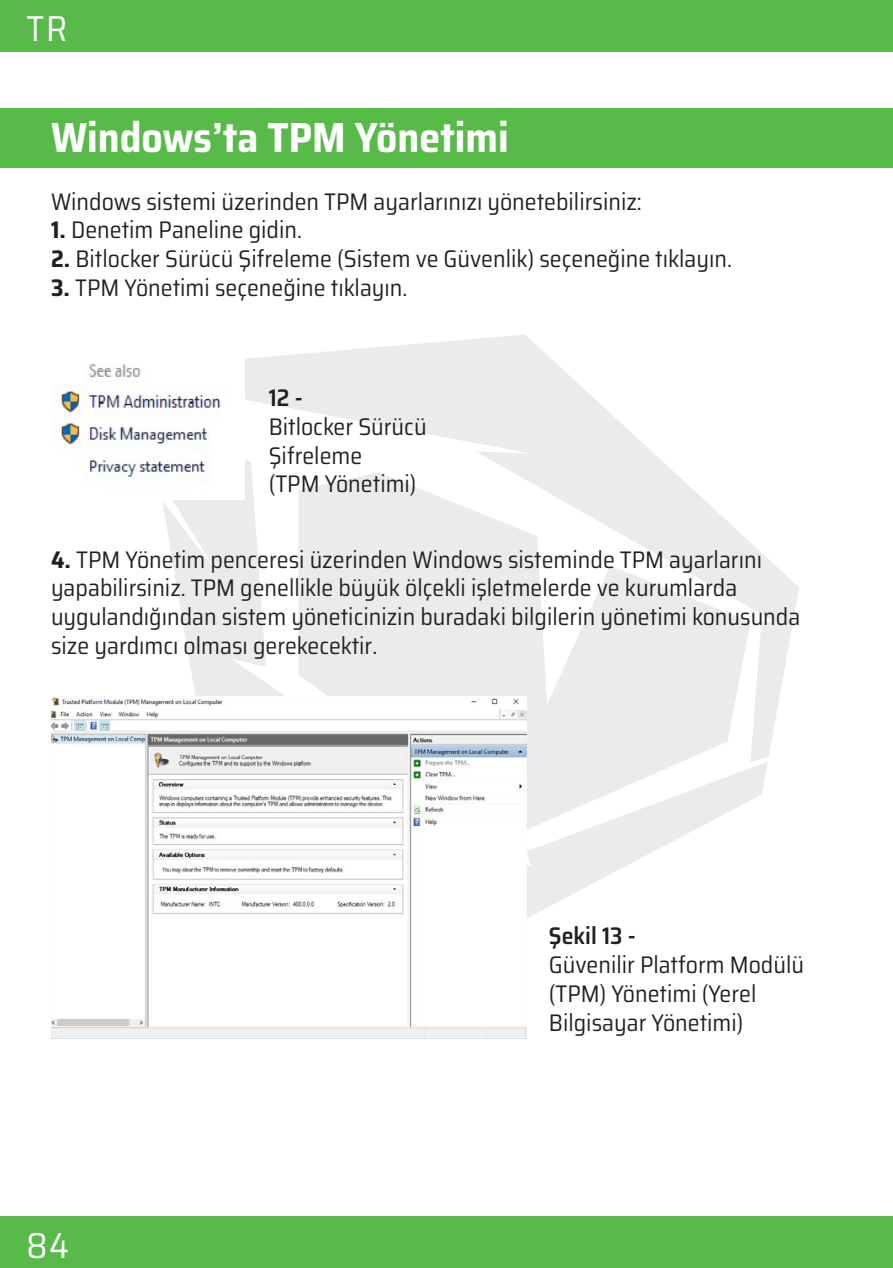
<style>
.page{position:relative;width:893px;height:1268px;background:#fff}
.page>*{position:absolute;margin:0;border:0;box-sizing:border-box;transform-origin:0 0}
.Başlık_Lvl-2{font:700 semi-condensed 42px "Saira";color:#fff}
.t1{font:semi-condensed 36px "Saira";color:#fff}
.Tablo_Tab{font:semi-condensed 24px/28.8px "Saira";color:#231f20}
.Tablo_Tab-2{font:600 semi-condensed 24px "Saira";color:#231f20}
.s1{font-weight:700}
</style>
<div class="page">
<div style="left:0;top:0;width:893px;height:51px;background:#58ba49"></div>
<div style="left:0;top:1216px;width:893px;height:51px;background:#58ba49"></div>
<svg style="left:245px;top:335px;width:554px;height:422px"></svg>
<svg style="left:162px;top:371px;width:606px;height:547px"></svg>
<svg style="left:298px;top:472px;width:452px;height:360px;fill:#ebebec"></svg>
<img style="left:53px;top:364px;width:191px;height:135px">
<img style="left:51px;top:696px;width:476px;height:341px">
<div style="left:0;top:108px;width:893px;height:60px;background:#58ba49"></div>
<hr style="left:892px;top:390px;width:1px;height:60px;background:#58ba49">
<hr style="left:892px;top:813px;width:1px;height:60px;background:#58ba49">
<h2 class="t1" style="left:26px;top:-1px;width:42px">TR</h2>
<p class="Başlık_Lvl-2" style="left:51px;top:103px;width:459px">Windows’ta TPM Yönetimi</p>
<p class="Tablo_Tab" style="left:51px;top:186px;width:592px">Windows sistemi üzerinden TPM ayarlarınızı yönetebilirsiniz:</p>
<p class="Tablo_Tab" style="left:51px;top:215px;width:253px"><span class="s1">1.</span> Denetim Paneline gidin.</p>
<p class="Tablo_Tab" style="left:51px;top:243px;width:682px"><span class="s1">2.</span> Bitlocker Sürücü Şifreleme (Sistem ve Güvenlik) seçeneğine tıklayın.</p>
<p class="Tablo_Tab" style="left:51px;top:272px;width:358px"><span class="s1">3.</span> TPM Yönetimi seçeneğine tıklayın.</p>
<p class="Tablo_Tab-2" style="left:269px;top:378px;width:36px">12 -</p>
<p class="Tablo_Tab" style="left:269px;top:411px;width:159px">Bitlocker Sürücü</p>
<p class="Tablo_Tab" style="left:269px;top:440px;width:95px">Şifreleme</p>
<p class="Tablo_Tab" style="left:269px;top:468px;width:149px">(TPM Yönetimi)</p>
<p class="Tablo_Tab" style="left:51px;top:543px;width:713px"><span class="s1">4.</span> TPM Yönetim penceresi üzerinden Windows sisteminde TPM ayarlarını</p>
<p class="Tablo_Tab" style="left:51px;top:572px;width:688px">yapabilirsiniz. TPM genellikle büyük ölçekli işletmelerde ve kurumlarda</p>
<p class="Tablo_Tab" style="left:51px;top:601px;width:751px">uygulandığından sistem yöneticinizin buradaki bilgilerin yönetimi konusunda size yardımcı olması gerekecektir.</p>
<h2 class="t1" style="left:26px;top:1215px;width:44px">84</h2>
<p class="Tablo_Tab-2" style="left:549px;top:916px;width:89px">Şekil 13 -</p>
<p class="Tablo_Tab" style="left:549px;top:949px;width:257px">Güvenilir Platform Modülü</p>
<p class="Tablo_Tab" style="left:549px;top:978px;width:209px">(TPM) Yönetimi (Yerel</p>
<p class="Tablo_Tab" style="left:549px;top:1006px;width:196px">Bilgisayar Yönetimi)</p>
</div>
